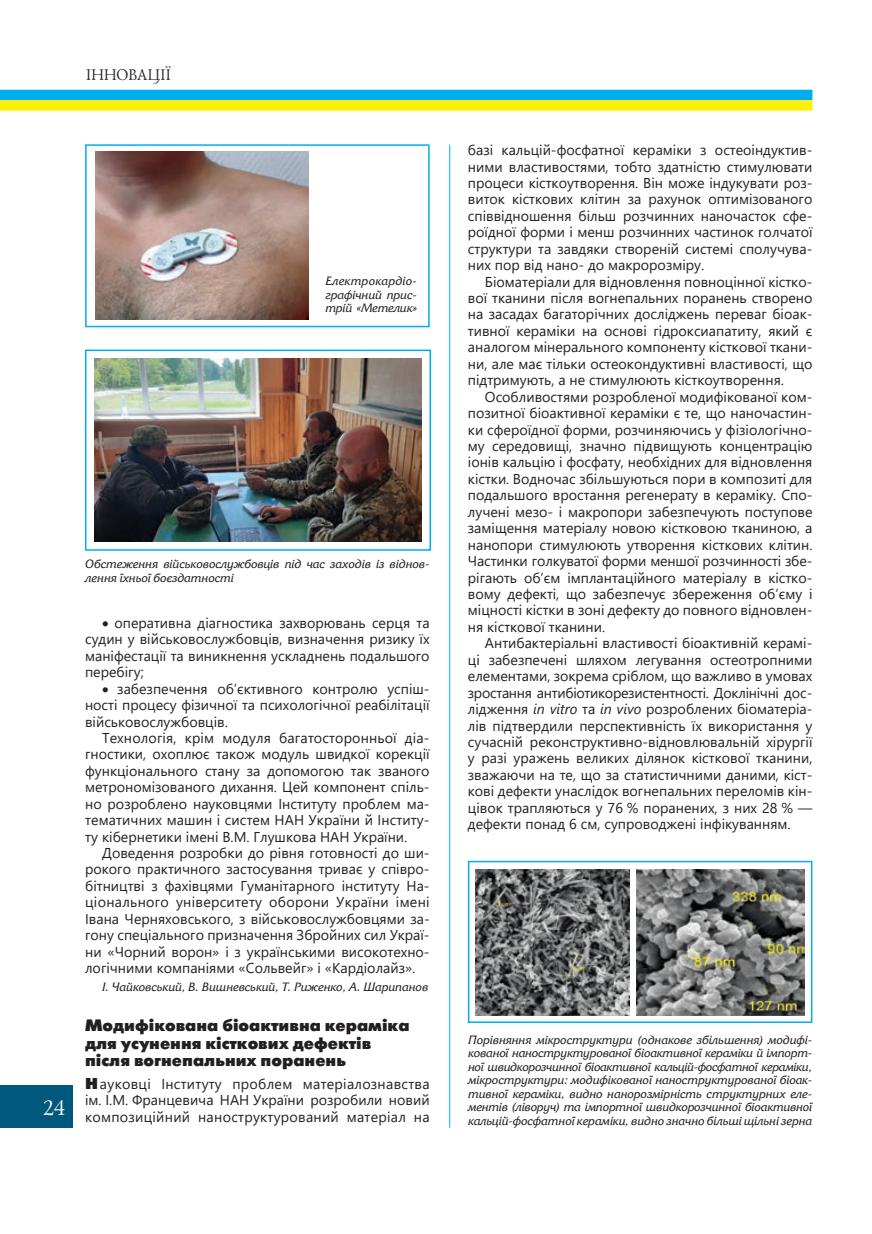
<style>
.page{position:relative;width:872px;height:1234px;background:#fff}
.page>*{position:absolute;margin:0;border:0;box-sizing:border-box;transform-origin:0 0}
.t1{font:21px "Lazurski C";color:#fff}
.t2{font:16.5px/17.2px "Futuris XC";color:#231f20}
.t3{font:15.75px "Lazurski C";color:#231f20}
.t4{font:14.25px/16.5px "Segoe UI";color:#231f20;text-align:justify}
.t5{font:italic 12px/13.5px "Friz Quadrata C";color:#231f20;text-align:justify}
.s1{font-family:"Futuris XC";font-weight:700;font-size:15.75px}
.s2{font-style:italic}
</style>
<div class="page">
<div style="left:0;top:1084px;width:73px;height:43px;background:#00597d"></div>
<hr style="left:449px;top:145px;width:1px;height:982px;background:#00aeef">
<div style="left:0;top:90px;width:812px;height:10px;background:#00aeef"></div>
<div style="left:0;top:100px;width:812px;height:11px;background:#fff101"></div>
<img style="left:94px;top:359px;width:328px;height:182px">
<div style="left:85px;top:349px;width:346px;height:201px;border:2px solid #00aeef"></div>
<svg style="left:467px;top:860px;width:346px;height:163px;background:#7f8485"></svg>
<img style="left:96px;top:151px;width:213px;height:169px">
<div style="left:85px;top:144px;width:345px;height:183px;border:2px solid #00aeef"></div>
<p class="t3" style="left:85px;top:68px;width:86px">ІННОВАЦІЇ</p>
<p class="t5" style="left:325px;top:275px;width:93px">Електрокардіо&shy;графічний прис&shy;трій «Метелик»</p>
<h1 class="t1" style="left:42px;top:1097px;width:24px">24</h1>
<p class="t5" style="left:85px;top:558px;width:345px">Обстеження військовослужбовців під час заходів із віднов&shy;лення їхньої боєздатності</p>
<p class="t4" style="left:85px;top:613px;width:346px;text-indent:17px">• оперативна діагностика захворювань серця та судин у військовослужбовців, визначення ризику їх маніфестації та виникнення ускладнень подальшого перебігу;</p>
<p class="t4" style="left:85px;top:679px;width:346px;text-indent:17px">• забезпечення об’єктивного контролю успіш&shy;ності процесу фізичної та психологічної реабілітації військовослужбовців.</p>
<p class="t4" style="left:85px;top:728px;width:346px;text-indent:17px">Технологія, крім модуля багатосторонньої діа&shy;гностики, охоплює також модуль швидкої корекції функціонального стану за допомогою так званого метрономізованого дихання. Цей компонент спіль&shy;но розроблено науковцями Інституту проблем ма&shy;тематичних машин і систем НАН України й Інститу&shy;ту кібернетики імені В.М. Глушкова НАН України.</p>
<p class="t4" style="left:85px;top:843px;width:346px;text-indent:17px">Доведення розробки до рівня готовності до ши&shy;рокого практичного застосування триває у співро&shy;бітництві з фахівцями Гуманітарного інституту На&shy;ціонального університету оборони України імені Івана Черняховського, з військовослужбовцями за&shy;гону спеціального призначення Збройних сил Украї&shy;ни «Чорний ворон» і з українськими високотехно&shy;логічними компаніями «Сольвейг» і «Кардіолайз».</p>
<p class="t5" style="left:102px;top:980px;width:328px">І. Чайковський, В. Вишневський, Т. Риженко, А. Шарипанов</p>
<p class="t2" style="left:85px;top:1018px;width:326px">Модифікована біоактивна кераміка для усунення кісткових дефектів після вогнепальних поранень</p>
<p class="t4" style="left:85px;top:1074px;width:346px"><span class="s1">Н</span>ауковці Інституту проблем матеріалознавства ім. І.М. Францевича НАН України розробили новий композиційний наноструктурований матеріал на</p>
<p class="t4" style="left:468px;top:141px;width:346px">базі кальцій-фосфатної кераміки з остеоіндуктив&shy;ними властивостями, тобто здатністю стимулювати процеси кісткоутворення. Він може індукувати роз&shy;виток кісткових клітин за рахунок оптимізованого співвідношення більш розчинних наночасток сфе&shy;роїдної форми і менш розчинних частинок голчатої структури та завдяки створеній системі сполучува&shy;них пор від нано- до макророзміру.</p>
<p class="t4" style="left:468px;top:272px;width:346px;text-indent:17px">Біоматеріали для відновлення повноцінної кістко&shy;вої тканини після вогнепальних поранень створено на засадах багаторічних досліджень переваг біоак&shy;тивної кераміки на основі гідроксиапатиту, який є аналогом мінерального компоненту кісткової ткани&shy;ни, але має тільки остеокондуктивні властивості, що підтримують, а не стимулюють кісткоутворення.</p>
<p class="t4" style="left:468px;top:387px;width:346px;text-indent:17px">Особливостями розробленої модифікованої ком&shy;позитної біоактивної кераміки є те, що наночастин&shy;ки сфероїдної форми, розчиняючись у фізіологічно&shy;му середовищі, значно підвищують концентрацію іонів кальцію і фосфату, необхідних для відновлення кістки. Водночас збільшуються пори в композиті для подальшого вростання регенерату в кераміку. Спо&shy;лучені мезо- і макропори забезпечують поступове заміщення матеріалу новою кістковою тканиною, а нанопори стимулюють утворення кісткових клітин.<br>Частинки голкуватої форми меншої розчинності збе&shy;рігають об’єм імплантаційного матеріалу в кістко&shy;вому дефекті, що забезпечує збереження об’єму і міцності кістки в зоні дефекту до повного відновлен&shy;ня кісткової тканини.</p>
<p class="t4" style="left:468px;top:634px;width:346px;text-indent:17px">Антибактеріальні властивості біоактивній керамі&shy;ці забезпечені шляхом легування остеотропними елементами, зокрема сріблом, що важливо в умовах зростання антибіотикорезистентності. Доклінічні дос&shy;лідження <span class="s2">in vitro</span> та <span class="s2">in vivo</span> розроблених біоматеріа&shy;лів підтвердили перспективність їх використання у сучасній реконструктивно-відновлювальній хірургії у разі уражень великих ділянок кісткової тканини, зважаючи на те, що за статистичними даними, кіст&shy;кові дефекти унаслідок вогнепальних переломів кін&shy;цівок трапляються у 76 % поранених, з них 28 % — дефекти понад 6 см, супроводжені інфікуванням.</p>
<p class="t5" style="left:468px;top:1033px;width:345px">Порівняння мікроструктури (однакове збільшення) модифі&shy;кованої наноструктурованої біоактивної кераміки й імпорт&shy;ної швидкорозчинної біоактивної кальцій-фосфатної кера мі ки, мікроструктури: модифікованої наноструктурованої біоак&shy;тивної кераміки, видно нанорозмірність структурних еле&shy;ментів (ліворуч) та імпортної швидкорозчинної біоактивної каль цій-фосфатної кераміки, видно значно більші щільні зерна</p>
</div>
